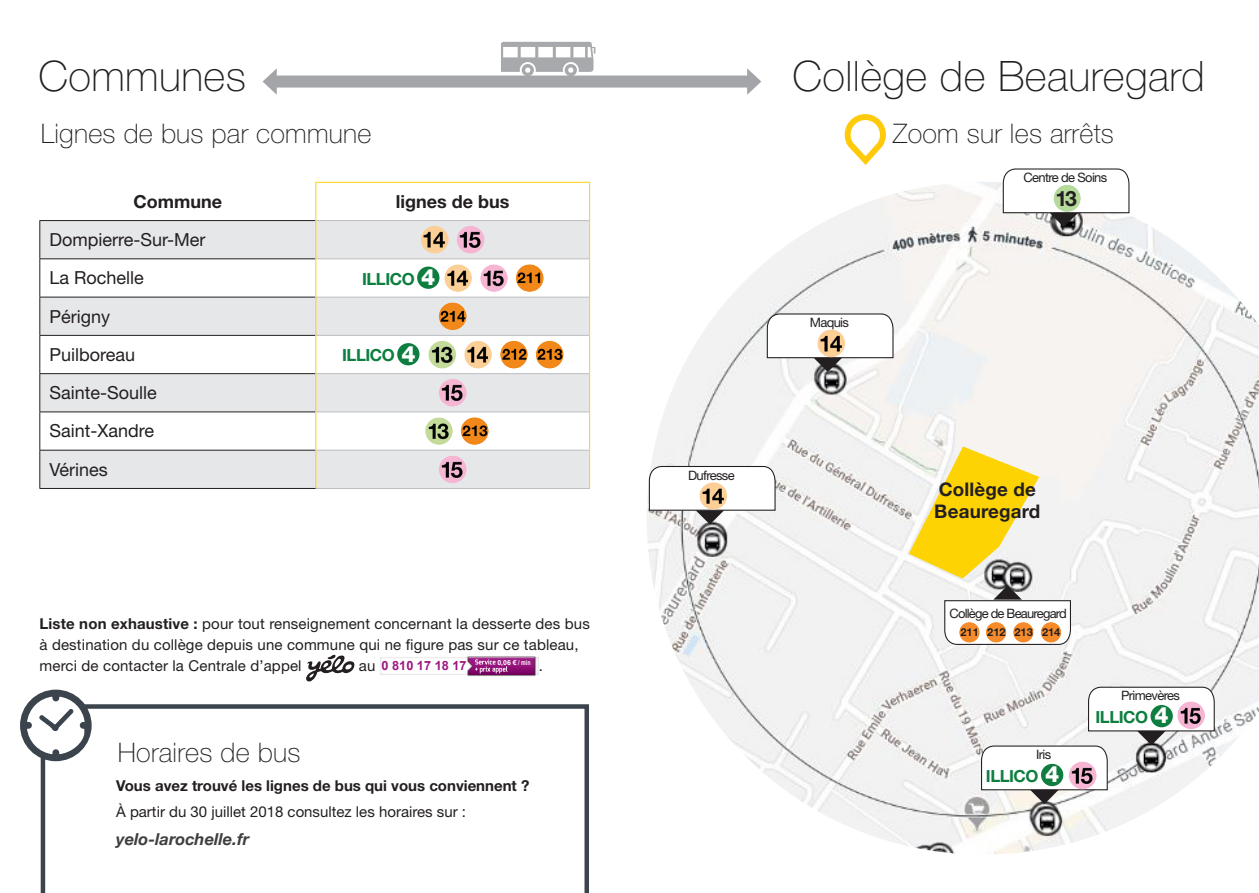
<style>
.page{position:relative;width:1259px;height:893px;background:#fff}
.page>*{position:absolute;margin:0;border:0;box-sizing:border-box;transform-origin:0 0}
.t1{font:100 42px "Helvetica Neue LT Std";letter-spacing:.01em;color:#231f20}
.t2{font:100 27px "Helvetica Neue LT Std";letter-spacing:.01em;color:#231f20}
.t3{font:700 21.15px "Helvetica Neue LT Std";color:#231f20}
.t4{font:700 18.75px/22.5px "Helvetica Neue LT Std";letter-spacing:.01em;color:#231f20}
.t5{font:18px "Helvetica Neue LT Std";color:#231f20}
.t6{font:700 18px "Helvetica Neue LT Std";color:#231f20}
.t7{font:700 16.65px "Helvetica Neue LT Std";letter-spacing:-.03em;color:#0d7e3f}
.t8{font:italic 700 16.5px "Helvetica Neue";letter-spacing:.005em;color:#3e3e3f}
.t9{font:15px/21px "Helvetica Neue LT Std";letter-spacing:.01em;color:#231f20}
.t10{font:700 15px "Helvetica Neue LT Std";color:#231f20}
.t11{font:12.9px "Helvetica Neue LT Std";letter-spacing:-.05em;color:#231f20}
.t12{font:700 12.75px "Arial";color:#9c1881}
.t13{font:700 10.95px "Helvetica Neue LT Std";color:#231f20}
.t14{font:700 7.05px "Arial";color:#fff}
.s1{font-weight:800;font-size:22.5px;color:#fff}
.s2{font-weight:700}
</style>
<div class="page">
<svg style="left:41px;top:221px;width:548px;height:267px;fill:#e6e7e9"></svg>
<hr style="left:40px;top:221px;width:1px;height:38px;background:#231f20">
<hr style="left:40px;top:259px;width:275px;height:1px;background:#231f20">
<hr style="left:40px;top:259px;width:1px;height:38px;background:#231f20">
<hr style="left:40px;top:297px;width:275px;height:1px;background:#231f20">
<hr style="left:40px;top:297px;width:1px;height:38px;background:#231f20">
<hr style="left:40px;top:335px;width:275px;height:1px;background:#231f20">
<hr style="left:40px;top:336px;width:1px;height:37px;background:#231f20">
<hr style="left:40px;top:373px;width:275px;height:1px;background:#231f20">
<hr style="left:40px;top:374px;width:1px;height:38px;background:#231f20">
<hr style="left:40px;top:412px;width:275px;height:1px;background:#231f20">
<hr style="left:40px;top:412px;width:1px;height:38px;background:#231f20">
<hr style="left:40px;top:450px;width:275px;height:1px;background:#231f20">
<hr style="left:40px;top:450px;width:1px;height:38px;background:#231f20">
<hr style="left:40px;top:488px;width:276px;height:1px;background:#231f20">
<hr style="left:40px;top:220px;width:275px;height:1px;background:#231f20">
<hr style="left:316px;top:220px;width:273px;height:1px;background:#bcbdc0">
<hr style="left:316px;top:259px;width:273px;height:1px;background:#bcbdc0">
<hr style="left:316px;top:297px;width:273px;height:1px;background:#bcbdc0">
<hr style="left:316px;top:335px;width:273px;height:1px;background:#bcbdc0">
<hr style="left:316px;top:373px;width:273px;height:1px;background:#bcbdc0">
<hr style="left:316px;top:412px;width:273px;height:1px;background:#bcbdc0">
<hr style="left:316px;top:450px;width:273px;height:1px;background:#bcbdc0">
<hr style="left:316px;top:488px;width:274px;height:1px;background:#bcbdc0">
<hr style="left:315px;top:182px;width:275px;height:1px;background:#fed304">
<hr style="left:315px;top:183px;width:1px;height:38px;background:#fed304">
<hr style="left:589px;top:183px;width:1px;height:38px;background:#fed304">
<hr style="left:315px;top:221px;width:1px;height:38px;background:#fed304">
<hr style="left:589px;top:221px;width:1px;height:38px;background:#fed304">
<hr style="left:315px;top:259px;width:1px;height:38px;background:#fed304">
<hr style="left:589px;top:259px;width:1px;height:38px;background:#fed304">
<hr style="left:315px;top:297px;width:1px;height:38px;background:#fed304">
<hr style="left:589px;top:297px;width:1px;height:38px;background:#fed304">
<hr style="left:315px;top:335px;width:1px;height:39px;background:#fed304">
<hr style="left:589px;top:335px;width:1px;height:39px;background:#fed304">
<hr style="left:315px;top:374px;width:1px;height:38px;background:#fed304">
<hr style="left:589px;top:374px;width:1px;height:38px;background:#fed304">
<hr style="left:315px;top:412px;width:1px;height:38px;background:#fed304">
<hr style="left:589px;top:412px;width:1px;height:38px;background:#fed304">
<hr style="left:315px;top:450px;width:1px;height:38px;background:#fed304">
<hr style="left:589px;top:450px;width:1px;height:38px;background:#fed304">
<img style="left:421px;top:226px;width:27px;height:28px;border-radius:14px">
<img style="left:457px;top:226px;width:27px;height:28px;border-radius:14px">
<div style="left:417px;top:267px;width:22px;height:22px;background:#0d7e3f;border-radius:50%"></div>
<img style="left:444px;top:264px;width:28px;height:28px;border-radius:14px">
<img style="left:480px;top:264px;width:28px;height:28px;border-radius:14px">
<img style="left:516px;top:264px;width:27px;height:28px;border-radius:14px">
<img style="left:439px;top:302px;width:27px;height:28px;border-radius:14px">
<div style="left:397px;top:343px;width:22px;height:22px;background:#0d7e3f;border-radius:50%"></div>
<img style="left:428px;top:341px;width:28px;height:27px;border-radius:14px">
<img style="left:464px;top:341px;width:28px;height:27px;border-radius:14px">
<img style="left:500px;top:341px;width:28px;height:27px;border-radius:14px">
<img style="left:536px;top:341px;width:27px;height:27px;border-radius:14px">
<img style="left:439px;top:379px;width:27px;height:28px;border-radius:14px">
<img style="left:425px;top:417px;width:28px;height:28px;border-radius:14px">
<img style="left:461px;top:417px;width:27px;height:28px;border-radius:14px">
<img style="left:439px;top:455px;width:27px;height:28px;border-radius:14px">
<img style="left:647px;top:182px;width:612px;height:673px">
<svg style="left:501px;top:42px;width:94px;height:34px"></svg>
<div style="left:271px;top:76px;width:481px;height:12px;background:#a4a5a9"></div>
<svg style="left:747px;top:68px;width:14px;height:27px"></svg>
<svg style="left:262px;top:68px;width:15px;height:27px"></svg>
<svg style="left:844px;top:114px;width:42px;height:51px"></svg>
<svg style="left:943px;top:585px;width:128px;height:60px"></svg>
<svg style="left:980px;top:686px;width:235px;height:118px"></svg>
<div style="left:1013px;top:622px;width:20px;height:21px;background:#f68b2b;border-radius:50%"></div>
<div style="left:1040px;top:622px;width:21px;height:21px;background:#f68b2b;border-radius:50%"></div>
<div style="left:959px;top:622px;width:20px;height:21px;background:#f68b2b;border-radius:50%"></div>
<div style="left:986px;top:622px;width:20px;height:21px;background:#f68b2b;border-radius:50%"></div>
<div style="left:1150px;top:705px;width:22px;height:22px;background:#0d7e3f;border-radius:50%"></div>
<div style="left:1041px;top:764px;width:22px;height:22px;background:#0d7e3f;border-radius:50%"></div>
<svg style="left:41px;top:704px;width:548px;height:189px"></svg>
<svg style="left:20px;top:689px;width:72px;height:73px"></svg>
<svg style="left:306px;top:655px;width:49px;height:27px"></svg>
<img style="left:467px;top:656px;width:69px;height:21px">
<svg style="left:468px;top:657px;width:66px;height:18px"></svg>
<svg style="left:909px;top:446px;width:130px;height:132px"></svg>
<svg style="left:766px;top:313px;width:128px;height:59px"></svg>
<img style="left:817px;top:329px;width:28px;height:28px;border-radius:14px">
<svg style="left:1002px;top:168px;width:128px;height:59px"></svg>
<div style="left:1053px;top:185px;width:27px;height:27px;background:#b6da9b;border-radius:50%"></div>
<svg style="left:648px;top:465px;width:128px;height:59px"></svg>
<img style="left:699px;top:482px;width:28px;height:28px;border-radius:14px">
<img style="left:1069px;top:762px;width:27px;height:27px;border-radius:14px">
<img style="left:1177px;top:701px;width:28px;height:28px;border-radius:14px">
<p class="t1" style="left:38px;top:52px;width:209px">Communes</p>
<p class="t1" style="left:792px;top:52px;width:414px">Collège de Beauregard</p>
<p class="t2" style="left:41px;top:118px;width:332px">Lignes de bus par commune</p>
<p class="t2" style="left:893px;top:118px;width:222px">Zoom sur les arrêts</p>
<p class="t6" style="left:133px;top:190px;width:90px">Commune</p>
<p class="t6" style="left:396px;top:190px;width:115px">lignes de bus</p>
<p class="t5" style="left:49px;top:229px;width:158px">Dompierre-Sur-Mer</p>
<p class="t5" style="left:49px;top:267px;width:96px">La Rochelle</p>
<p class="t7" style="left:362px;top:268px;width:75px">ILLICO <span class="s1">4</span></p>
<p class="t5" style="left:49px;top:306px;width:62px">Périgny</p>
<p class="t5" style="left:49px;top:344px;width:87px">Puilboreau</p>
<p class="t7" style="left:342px;top:345px;width:75px">ILLICO <span class="s1">4</span></p>
<p class="t5" style="left:49px;top:382px;width:109px">Sainte-Soulle</p>
<p class="t5" style="left:49px;top:420px;width:106px">Saint-Xandre</p>
<p class="t5" style="left:49px;top:459px;width:60px">Vérines</p>
<p class="t9" style="left:40px;top:613px;width:552px"><span class="s2">Liste non exhaustive :</span> pour tout renseignement concernant la desserte des bus à destination du collège depuis une commune qui ne figure pas sur ce tableau, merci de contacter la Centrale d’appel</p>
<p class="t14" style="left:497px;top:657px;width:35px">0,06 € / min</p>
<p class="t12" style="left:382px;top:657px;width:86px">0 810 17 18 17</p>
<p class="t9" style="left:539px;top:655px;width:6px">.</p>
<p class="t9" style="left:359px;top:655px;width:18px">au</p>
<p class="t2" style="left:118px;top:737px;width:184px">Horaires de bus</p>
<p class="t10" style="left:116px;top:776px;width:415px">Vous avez trouvé les lignes de bus qui vous conviennent ?</p>
<p class="t9" style="left:116px;top:801px;width:351px">À partir du 30 juillet 2018 consultez les horaires sur :</p>
<p class="t8" style="left:116px;top:829px;width:135px">yelo-larochelle.fr</p>
<p class="t11" style="left:688px;top:467px;width:48px">Dufresse</p>
<p class="t11" style="left:809px;top:315px;width:41px">Maquis</p>
<p class="t11" style="left:1023px;top:170px;width:85px">Centre de Soins</p>
<p class="t3" style="left:1055px;top:185px;width:23px">13</p>
<p class="t4" style="left:934px;top:477px;width:108px">Collège de<br>Beauregard</p>
<p class="t11" style="left:949px;top:606px;width:119px">Collège de Beauregard</p>
<p class="t13" style="left:960px;top:625px;width:20px">211</p>
<p class="t13" style="left:987px;top:625px;width:20px">212</p>
<p class="t13" style="left:1014px;top:625px;width:20px">213</p>
<p class="t13" style="left:1042px;top:625px;width:20px">214</p>
<p class="t11" style="left:1036px;top:747px;width:17px">Iris</p>
<p class="t7" style="left:986px;top:766px;width:75px">ILLICO <span class="s1">4</span></p>
<p class="t11" style="left:1121px;top:688px;width:60px">Primevères</p>
<p class="t7" style="left:1095px;top:707px;width:75px">ILLICO <span class="s1">4</span></p>
</div>
